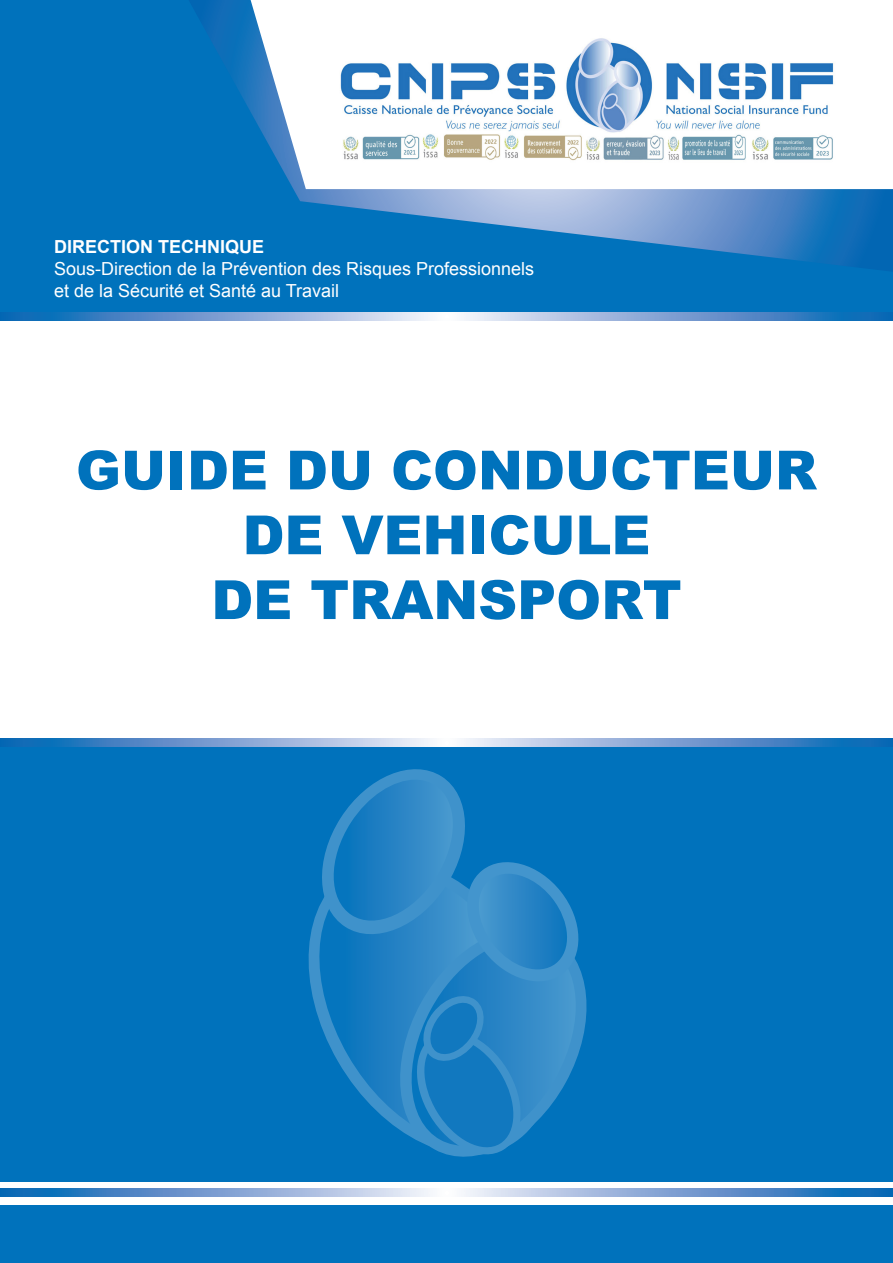
<style>
.page{position:relative;width:893px;height:1263px;background:#fff}
.page>*{position:absolute;margin:0;border:0;box-sizing:border-box;transform-origin:0 0}
.t1{font:900 54px "Arial";color:#0072bc}
.t2{font:18px/21.6px "Arial";color:#fff}
.t3{font:700 18px "Arial";color:#fff}
</style>
<div class="page">
<div style="left:0;top:0;width:893px;height:312px;background:#0072bc"></div>
<div style="left:0;top:745px;width:893px;height:437px;background:#0072bc"></div>
<svg style="left:308px;top:921px;width:6px;height:80px"></svg>
<svg style="left:314px;top:769px;width:271px;height:388px"></svg>
<svg style="left:0;top:312px;width:893px;height:8px;background:#7da5d4"></svg>
<svg style="left:0;top:738px;width:893px;height:8px;background:#7da5d4"></svg>
<svg style="left:0;top:1188px;width:893px;height:8px;background:#7da5d4"></svg>
<div style="left:0;top:1205px;width:893px;height:58px;background:#0072bc"></div>
<svg style="left:189px;top:0;width:704px;height:271px"></svg>
<svg style="left:251px;top:0;width:642px;height:189px;background:#e3eef6"></svg>
<img style="left:325px;top:21px;width:524px;height:152px">
<p class="t3" style="left:54px;top:235px;width:212px">DIRECTION TECHNIQUE</p>
<p class="t2" style="left:54px;top:258px;width:482px">Sous-Direction de la Prévention des Risques Professionnels et de la Sécurité et Santé au Travail</p>
<p class="t1" style="left:76px;top:431px;width:742px">GUIDE DU CONDUCTEUR</p>
<p class="t1" style="left:242px;top:496px;width:409px">DE VEHICULE</p>
<p class="t1" style="left:211px;top:560px;width:472px">DE TRANSPORT</p>
</div>
